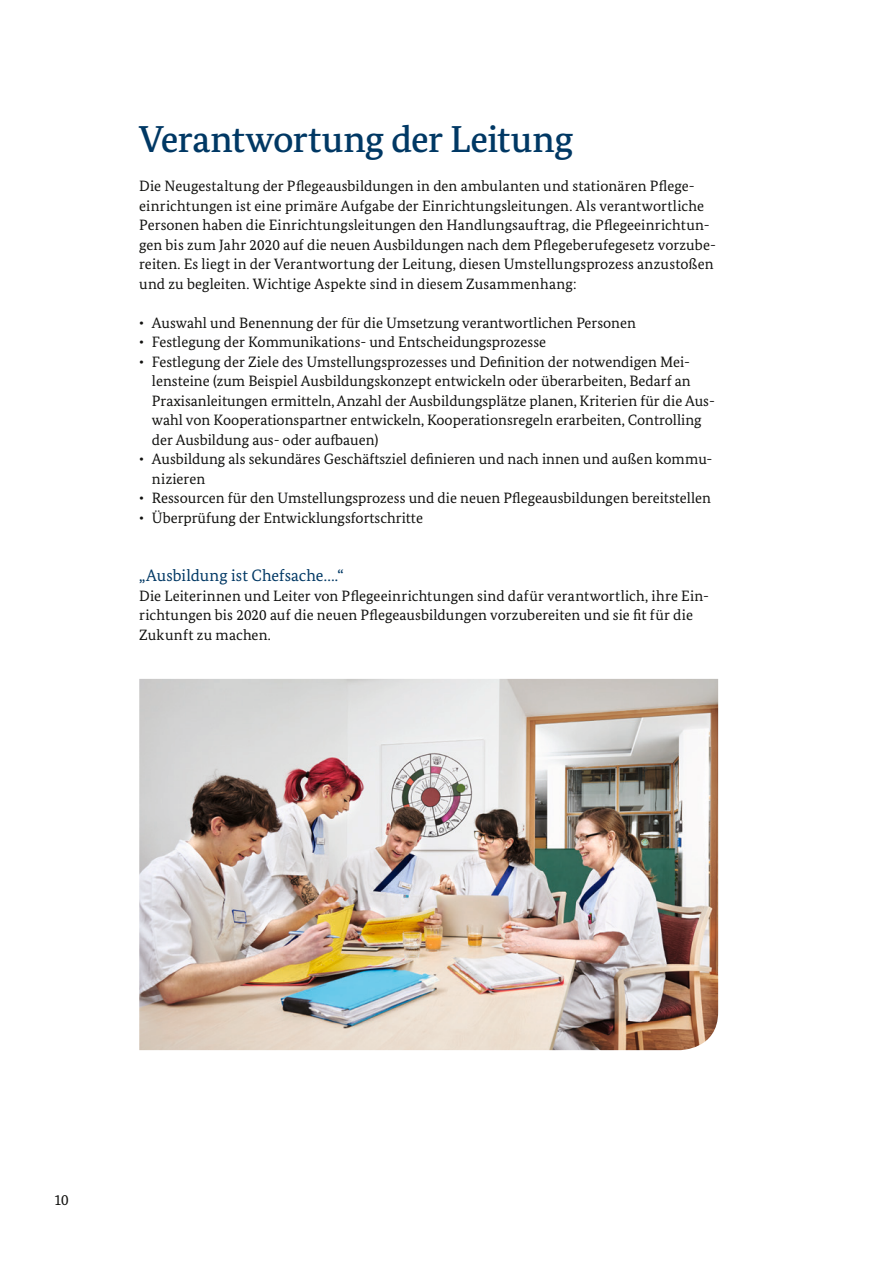
<style>
.page{position:relative;width:893px;height:1263px;background:#fff}
.page>*{position:absolute;margin:0;border:0;box-sizing:border-box;transform-origin:0 0}
.t1{font:500 37.5px "Bundes Serif";letter-spacing:-.01em;color:#003864}
.Ü_Glossar{font:16.5px "Bundes Serif";color:#003864}
.t2{font:15px/19.5px "Bundes Serif";color:#11110f}
</style>
<div class="page">
<img style="left:139px;top:679px;width:579px;height:371px">
<h1 class="t1" style="left:139px;top:116px;width:436px">Verantwortung der Leitung</h1>
<p class="t2" style="left:139px;top:176px;width:578px">Die Neugestaltung der Pflegeausbildungen in den ambulanten und stationären Pflege&shy;einrichtungen ist eine primäre Aufgabe der Einrichtungsleitungen. Als verantwortliche Personen haben die Einrichtungsleitungen den Handlungsauftrag, die Pflegeeinrichtun&shy;gen bis zum Jahr 2020 auf die neuen Ausbildungen nach dem Pflegeberufegesetz vorzube&shy;reiten. Es liegt in der Verantwortung der Leitung, diesen Umstellungsprozess anzustoßen und zu begleiten. Wichtige Aspekte sind in diesem Zusammenhang:</p>
<p class="t2" style="left:139px;top:313px;width:498px">• Auswahl und Benennung der für die Umsetzung verantwortlichen Personen</p>
<p class="t2" style="left:139px;top:332px;width:408px">• Festlegung der Kommunikations- und Entscheidungsprozesse</p>
<p class="t2" style="left:152px;top:352px;width:564px;text-indent:-13px">• Festlegung der Ziele des Umstellungsprozesses und Definition der notwendigen Mei&shy;lensteine (zum Beispiel Ausbildungskonzept entwickeln oder überarbeiten, Bedarf an Praxisanleitungen ermitteln, Anzahl der Ausbildungsplätze planen, Kriterien für die Aus&shy;wahl von Kooperationspartner entwickeln, Kooperationsregeln erarbeiten, Controlling der Ausbildung aus- oder aufbauen)</p>
<p class="t2" style="left:152px;top:449px;width:562px;text-indent:-13px">• Ausbildung als sekundäres Geschäftsziel definieren und nach innen und außen kommu&shy;nizieren</p>
<p class="t2" style="left:139px;top:488px;width:573px">• Ressourcen für den Umstellungsprozess und die neuen Pflegeausbildungen bereitstellen</p>
<p class="t2" style="left:139px;top:508px;width:285px">• Überprüfung der Entwicklungsfortschritte</p>
<p class="Ü_Glossar" style="left:139px;top:565px;width:206px">„Ausbildung ist Chefsache….“</p>
<p class="t2" style="left:139px;top:586px;width:571px">Die Leiterinnen und Leiter von Pflegeeinrichtungen sind dafür verantwortlich, ihre Ein&shy;richtungen bis 2020 auf die neuen Pflegeausbildungen vorzubereiten und sie fit für die<br>Zukunft zu machen.</p>
<p class="t2" style="left:54px;top:1190px;width:16px">10</p>
</div>
